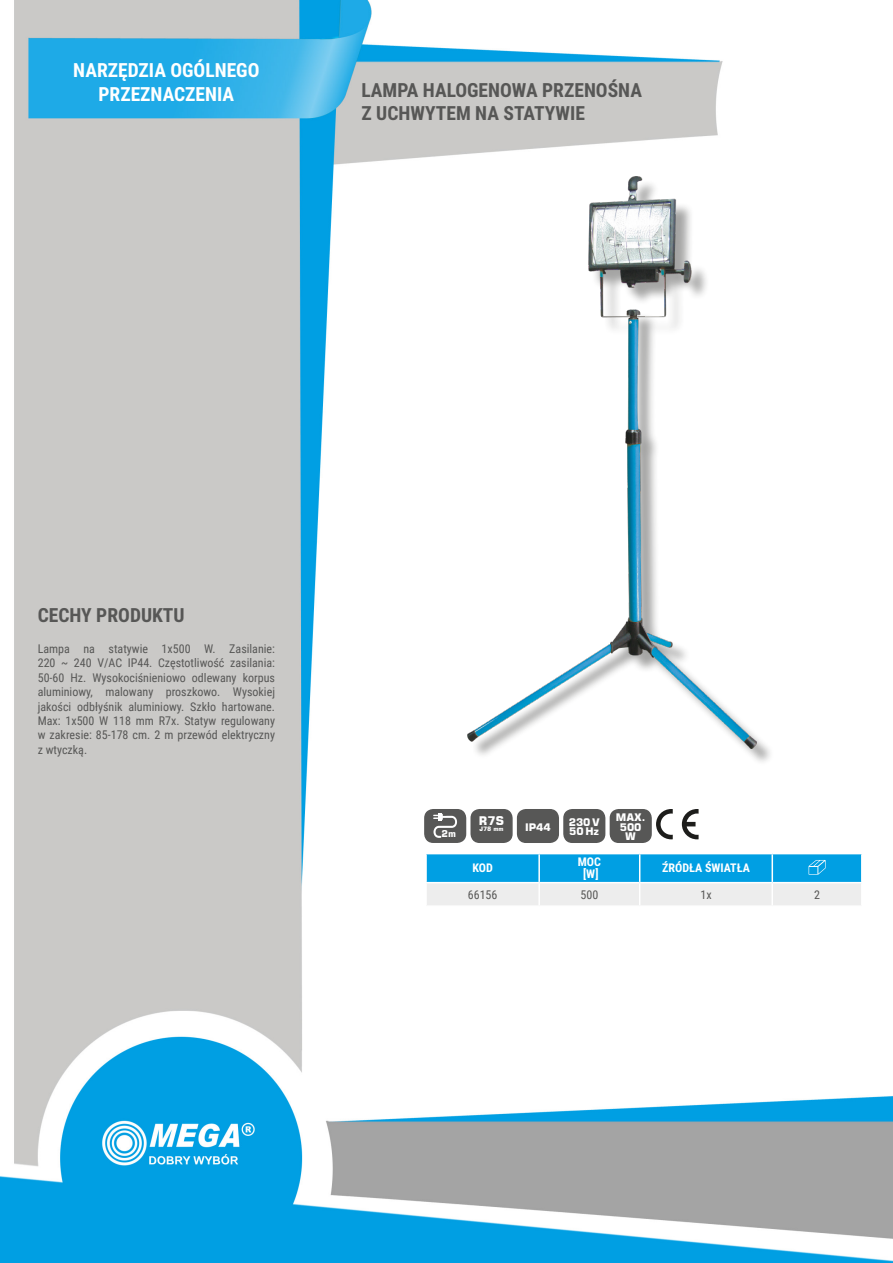
<style>
.page{position:relative;width:893px;height:1263px;background:#fff}
.page>*{position:absolute;margin:0;border:0;box-sizing:border-box;transform-origin:0 0}
.Lewo_bez_dzielenia{font:700 19.5px/23.4px "Roboto Condensed";color:#575756}
.NagĹ_Ăłwek{font:700 19.5px/23.4px "Roboto Condensed";color:#fff;text-align:center}
.MateriaĹ__CECHY{font:700 19.5px "Roboto Condensed";color:#575756}
.Opisy{font:12px/14.4px "Roboto Condensed";color:#575756;text-align:justify}
.Ĺšrodek_bez_dzieleni{font:700 12px "Roboto Condensed";color:#fff}
.Center{font:12px "Roboto Condensed";color:#575756}
.Indeks{font:12px "Roboto Condensed";color:#575756}
.Tabelka_nagĹ_Ăłwek{font:700 12px "Roboto Condensed";color:#fff}
.Ĺšrodek__wymuszenie{font:700 12px "Roboto Condensed";color:#fff}
.t1{font:700 11.85px "Square 721 BT";color:#fff}
.t2{font:700 10.35px/9.6px "Square 721 BT";color:#fff}
.t3{font:700 9.3px "Square 721 BT";color:#fff}
.t4{font:700 6px "Square 721 BT";color:#fff}
</style>
<div class="page">
<img style="left:0;top:0;width:893px;height:1263px">
<div style="left:470px;top:180px;width:305px;height:586px;background:#fff"></div>
<img style="left:468px;top:177px;width:289px;height:571px">
<hr style="left:425px;top:854px;width:2px;height:28px;background:#fff">
<hr style="left:425px;top:883px;width:2px;height:22px;background:#fff">
<hr style="left:425px;top:853px;width:114px;height:1px;background:#fff">
<hr style="left:425px;top:882px;width:114px;height:1px;background:#fff">
<hr style="left:425px;top:905px;width:114px;height:2px;background:#fff">
<hr style="left:539px;top:905px;width:101px;height:2px;background:#fff">
<hr style="left:640px;top:905px;width:132px;height:2px;background:#fff">
<hr style="left:772px;top:905px;width:90px;height:2px;background:#fff">
<svg style="left:426px;top:853px;width:436px;height:52px;background:#73c5e9"></svg>
<div style="left:425px;top:810px;width:40px;height:32px;background:#575756;border-radius:8px"></div>
<div style="left:424px;top:809px;width:42px;height:34px;border:1px solid #575756;border-radius:8px"></div>
<svg style="left:433px;top:813px;width:24px;height:25px"></svg>
<div style="left:471px;top:810px;width:41px;height:32px;background:#575756;border-radius:8px"></div>
<div style="left:470px;top:809px;width:43px;height:34px;border:1px solid #575756;border-radius:8px"></div>
<div style="left:518px;top:810px;width:40px;height:32px;background:#575756;border-radius:8px"></div>
<div style="left:517px;top:809px;width:42px;height:34px;border:1px solid #575756;border-radius:8px"></div>
<div style="left:564px;top:810px;width:41px;height:32px;background:#575756;border-radius:8px"></div>
<div style="left:563px;top:809px;width:42px;height:34px;border:1px solid #575756;border-radius:8px"></div>
<div style="left:610px;top:810px;width:41px;height:32px;background:#575756;border-radius:8px"></div>
<div style="left:610px;top:809px;width:42px;height:34px;border:1px solid #575756;border-radius:8px"></div>
<svg style="left:682px;top:809px;width:17px;height:30px"></svg>
<svg style="left:656px;top:809px;width:17px;height:30px"></svg>
<p class="NagĹ_Ăłwek" style="left:73px;top:58px;width:188px">NARZĘDZIA OGÓLNEGO<br>PRZEZNACZENIA</p>
<p class="Lewo_bez_dzielenia" style="left:361px;top:77px;width:282px">LAMPA HALOGENOWA PRZENOŚNA<br>Z UCHWYTEM NA STATYWIE</p>
<p class="MateriaĹ__CECHY" style="left:38px;top:601px;width:148px">CECHY PRODUKTU</p>
<p class="Opisy" style="left:38px;top:641px;width:239px">Lampa na statywie 1x500 W. Zasilanie:<br>220 ~ 240 V/AC IP44. Częstotliwość zasilania:<br>50-60 Hz. Wysokociśnieniowo odlewany korpus aluminiowy, malowany proszkowo. Wysokiej jakości odbłyśnik aluminiowy. Szkło hartowane.<br>Max: 1x500 W 118 mm R7x. Statyw regulowany w zakresie: 85-178 cm. 2 m przewód elektryczny z wtyczką.</p>
<p class="t3" style="left:442px;top:828px;width:16px">2m</p>
<p class="t1" style="left:479px;top:813px;width:27px">R7S</p>
<p class="t4" style="left:479px;top:825px;width:26px">J78 mm</p>
<p class="t2" style="left:525px;top:822px;width:27px">IP44</p>
<p class="t2" style="left:569px;top:818px;width:33px;line-height:9.1px">230 V<br>50Hz</p>
<p class="t2" style="left:616px;top:812px;width:31px;text-align:center">MAX.<br>500<br>W</p>
<p class="Tabelka_nagĹ_Ăłwek" style="left:472px;top:860px;width:22px">KOD</p>
<p class="Ĺšrodek_bez_dzieleni" style="left:578px;top:854px;width:25px">MOC</p>
<p class="Ĺšrodek__wymuszenie" style="left:583px;top:866px;width:17px">[W]</p>
<p class="Ĺšrodek_bez_dzieleni" style="left:662px;top:860px;width:89px">ŹRÓDŁA ŚWIATŁA</p>
<p class="Indeks" style="left:468px;top:886px;width:31px">66156</p>
<p class="Center" style="left:581px;top:886px;width:19px">500</p>
<p class="Center" style="left:700px;top:886px;width:13px">1x</p>
<p class="Center" style="left:814px;top:886px;width:7px">2</p>
</div>
